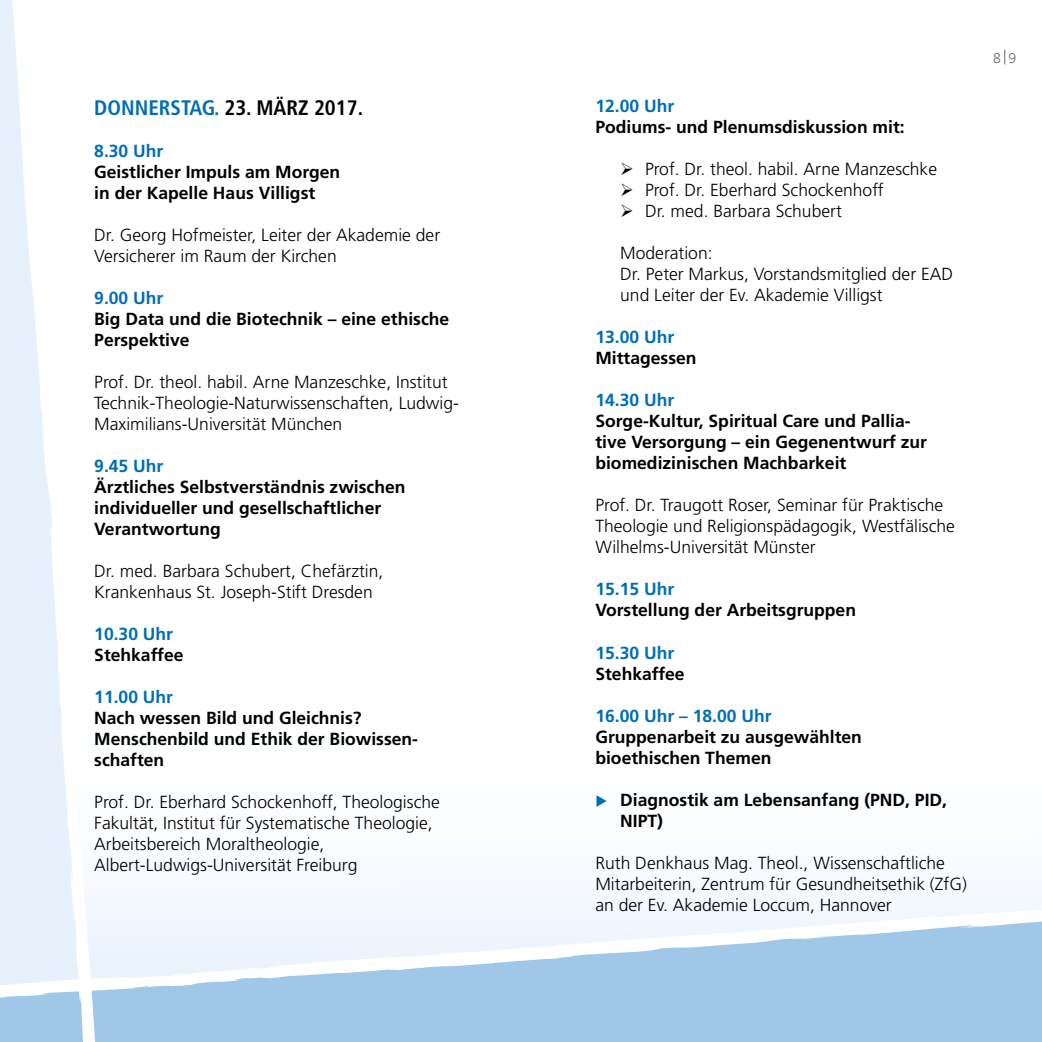
<style>
.page{position:relative;width:1042px;height:1042px;background:#fff}
.page>*{position:absolute;margin:0;border:0;box-sizing:border-box;transform-origin:0 0}
.t1{font:700 condensed 21px "Frutiger LT Pro";color:#000}
.t2{font:300 17.5px/21px "Frutiger LT Pro";color:#000}
.t3{font:700 17.5px/21px "Frutiger LT Pro";color:#000}
.t4{font:700 17.5px "Frutiger LT Pro";color:#006eb4}
.t5{font:300 14px "Frutiger LT Pro";color:#686867}
.s1{color:#006eb4}
</style>
<div class="page">
<svg style="left:0;top:0;width:72px;height:874px;fill:#e7f1fb"></svg>
<svg style="left:0;top:874px;width:1042px;height:168px"></svg>
<svg style="left:1004px;top:50px;width:1px;height:14px"></svg>
<p class="t1" style="left:94px;top:95px;width:270px"><span class="s1">DONNERSTAG.</span> 23. MÄRZ 2017.</p>
<p class="t4" style="left:94px;top:141px;width:71px">8.30 Uhr</p>
<p class="t3" style="left:94px;top:161px;width:247px">Geistlicher Impuls am Morgen in der Kapelle Haus Villigst</p>
<p class="t2" style="left:94px;top:225px;width:347px">Dr. Georg Hofmeister, Leiter der Akademie der<br>Versicherer im Raum der Kirchen</p>
<p class="t4" style="left:94px;top:288px;width:71px">9.00 Uhr</p>
<p class="t3" style="left:94px;top:308px;width:356px">Big Data und die Biotechnik – eine ethische<br>Perspektive</p>
<p class="t2" style="left:94px;top:372px;width:365px">Prof. Dr. theol. habil. Arne Manzeschke, Institut<br>Technik-Theologie-Naturwissenschaften, Ludwig-<br>Maximilians-Universität München</p>
<p class="t4" style="left:94px;top:456px;width:71px">9.45 Uhr</p>
<p class="t3" style="left:94px;top:476px;width:313px">Ärztliches Selbstverständnis zwischen individueller und gesellschaftlicher<br>Verantwortung</p>
<p class="t2" style="left:94px;top:561px;width:291px">Dr. med. Barbara Schubert, Chefärztin,<br>Krankenhaus St. Joseph-Stift Dresden</p>
<p class="t4" style="left:94px;top:624px;width:80px">10.30 Uhr</p>
<p class="t3" style="left:94px;top:644px;width:91px">Stehkaffee</p>
<p class="t4" style="left:94px;top:687px;width:80px">11.00 Uhr</p>
<p class="t3" style="left:94px;top:707px;width:324px">Nach wessen Bild und Gleichnis?<br>Menschenbild und Ethik der Biowissen&shy;schaften</p>
<p class="t2" style="left:94px;top:792px;width:347px">Prof. Dr. Eberhard Schockenhoff, Theologische Fakultät, Institut für Systematische Theologie, Arbeitsbereich Moraltheologie, Albert-Ludwigs-Universität Freiburg</p>
<p class="t4" style="left:595px;top:96px;width:80px">12.00 Uhr</p>
<p class="t3" style="left:595px;top:117px;width:311px">Podiums- und Plenumsdiskussion mit:</p>
<p class="t2" style="left:620px;top:159px;width:318px">➢ Prof. Dr. theol. habil. Arne Manzeschke</p>
<p class="t2" style="left:620px;top:180px;width:265px">➢ Prof. Dr. Eberhard Schockenhoff</p>
<p class="t2" style="left:620px;top:201px;width:223px">➢ Dr. med. Barbara Schubert</p>
<p class="t2" style="left:620px;top:243px;width:334px">Moderation:<br>Dr. Peter Markus, Vorstandsmitglied der EAD und Leiter der Ev. Akademie Villigst</p>
<p class="t4" style="left:595px;top:327px;width:80px">13.00 Uhr</p>
<p class="t3" style="left:595px;top:348px;width:103px">Mittagessen</p>
<p class="t4" style="left:595px;top:390px;width:80px">14.30 Uhr</p>
<p class="t3" style="left:595px;top:411px;width:333px">Sorge-Kultur, Spiritual Care und Pallia&shy;tive Versorgung – ein Gegenentwurf zur biomedizinischen Machbarkeit</p>
<p class="t2" style="left:595px;top:495px;width:361px">Prof. Dr. Traugott Roser, Seminar für Praktische<br>Theologie und Religionspädagogik, Westfälische<br>Wilhelms-Universität Münster</p>
<p class="t4" style="left:595px;top:579px;width:80px">15.15 Uhr</p>
<p class="t3" style="left:595px;top:600px;width:262px">Vorstellung der Arbeitsgruppen</p>
<p class="t4" style="left:595px;top:642px;width:80px">15.30 Uhr</p>
<p class="t3" style="left:595px;top:663px;width:91px">Stehkaffee</p>
<p class="t4" style="left:595px;top:705px;width:178px">16.00 Uhr – 18.00 Uhr</p>
<p class="t3" style="left:595px;top:726px;width:268px">Gruppenarbeit zu ausgewählten bioethischen Themen</p>
<p class="t3" style="left:620px;top:789px;width:328px;text-indent:-25px"><span class="s1">◆</span> Diagnostik am Lebensanfang (PND, PID,<br>NIPT)</p>
<p class="t2" style="left:595px;top:852px;width:373px">Ruth Denkhaus Mag. Theol., Wissenschaftliche<br>Mitarbeiterin, Zentrum für Gesundheitsethik (ZfG) an der Ev. Akademie Loccum, Hannover</p>
<p class="t5" style="left:993px;top:50px;width:25px">8 9</p>
</div>
